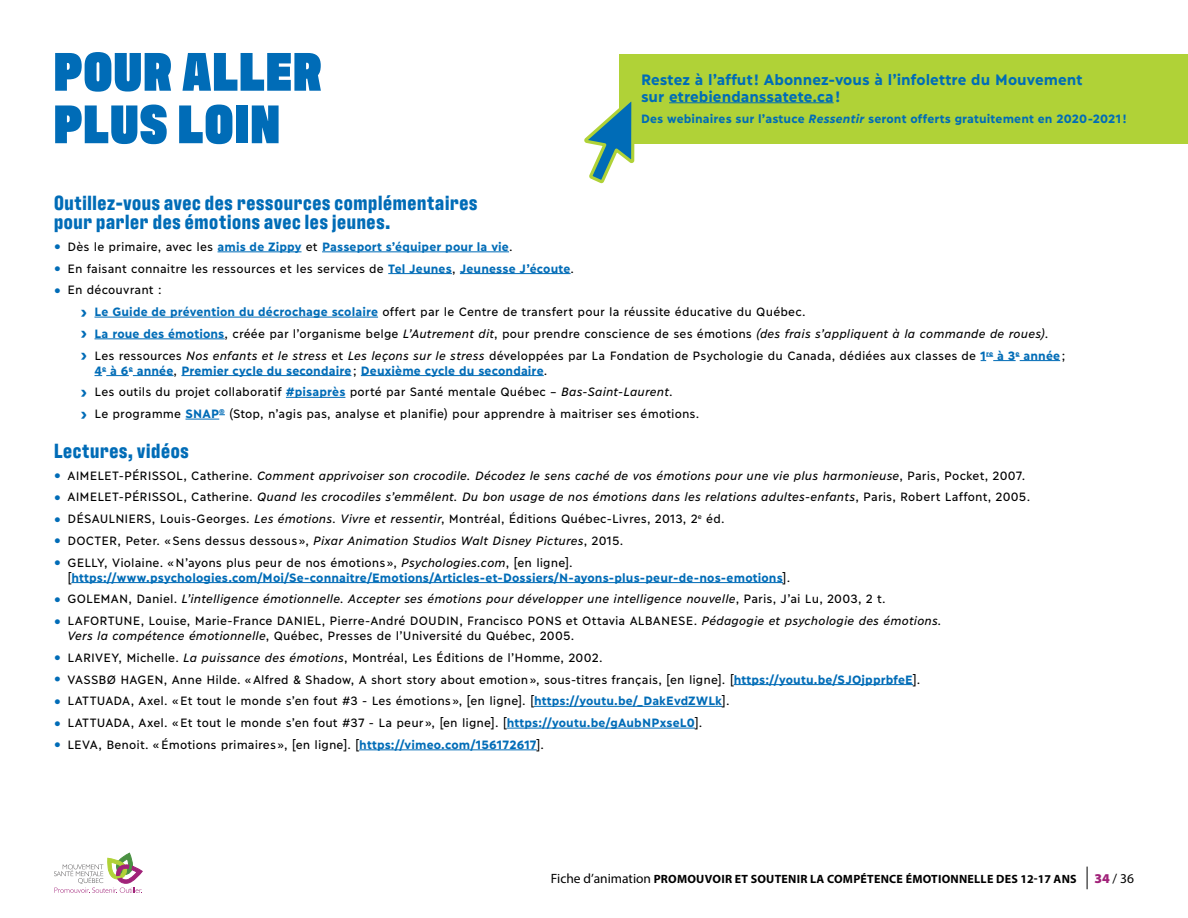
<style>
.page{position:relative;width:1188px;height:918px;background:#fff}
.page>*{position:absolute;margin:0;border:0;box-sizing:border-box;transform-origin:0 0}
.t1{font:800 55.5px/52.5px "Antarctican Headline";letter-spacing:.03em;color:#006cb7}
.t2{font:700 21px/19.5px "Antarctican Headline";letter-spacing:.03em;color:#006cb7}
.t3{font:700 15px/16.5px "Ilisarniq";letter-spacing:.005em;color:#006cb7}
.t4{font:13.5px "Myriad Pro";color:#000}
.t5{font:12px/21.8px "Ilisarniq";letter-spacing:.01em;color:#000}
.t6{font:italic 12px "Ilisarniq";letter-spacing:.005em;color:#000}
.t7{font:700 12px/15px "Ilisarniq";letter-spacing:.01em;color:#006cb7}
.t8{font:700 12px "Myriad Pro";letter-spacing:.02em;color:#000}
.s1{font-style:italic}
.s2{font-weight:900;font-size:18px}
.s3{font-weight:400;color:#000}
.s4{font-weight:900;font-size:18px;color:#006cb7}
.s5{font-weight:700;color:#006cb7}
.s6{font-weight:700;font-size:18px;color:#006cb7}
.s7{font-weight:900;font-style:normal;font-size:18px;color:#006cb7}
.s8{font-style:normal}
.s9{font-weight:400;font-style:italic;color:#000}
.s10{font-weight:400;font-size:13.5px}
.s11{font-weight:900;color:#a12279}
</style>
<div class="page">
<svg style="left:54px;top:853px;width:88px;height:40px"></svg>
<svg style="left:1087px;top:867px;width:1px;height:22px"></svg>
<hr style="left:218px;top:252px;width:84px;height:1px;background:#006cb7">
<hr style="left:322px;top:252px;width:187px;height:1px;background:#006cb7">
<hr style="left:388px;top:273px;width:64px;height:1px;background:#006cb7">
<hr style="left:460px;top:273px;width:111px;height:1px;background:#006cb7">
<hr style="left:94px;top:317px;width:284px;height:1px;background:#006cb7">
<hr style="left:94px;top:339px;width:131px;height:1px;background:#006cb7">
<svg style="left:981px;top:356px;width:39px;height:5px"></svg>
<hr style="left:1020px;top:360px;width:40px;height:1px;background:#006cb7">
<svg style="left:94px;top:371px;width:39px;height:5px"></svg>
<hr style="left:133px;top:375px;width:41px;height:1px;background:#006cb7">
<hr style="left:181px;top:375px;width:170px;height:1px;background:#006cb7">
<hr style="left:361px;top:375px;width:183px;height:1px;background:#006cb7">
<hr style="left:286px;top:397px;width:59px;height:1px;background:#006cb7">
<hr style="left:185px;top:419px;width:34px;height:1px;background:#006cb7">
<hr style="left:71px;top:582px;width:712px;height:1px;background:#006cb7">
<hr style="left:734px;top:684px;width:179px;height:1px;background:#006cb7">
<hr style="left:534px;top:706px;width:188px;height:1px;background:#006cb7">
<hr style="left:507px;top:728px;width:188px;height:1px;background:#006cb7">
<hr style="left:359px;top:750px;width:178px;height:1px;background:#006cb7">
<div style="left:620px;top:54px;width:568px;height:90px;background:#b0d237"></div>
<hr style="left:669px;top:102px;width:165px;height:1px;background:#006cb7">
<svg style="left:582px;top:94px;width:54px;height:635px"></svg>
<h1 class="t1" style="left:54px;top:41px;width:269px">POUR ALLER<br>PLUS LOIN</h1>
<p class="t3" style="left:641px;top:71px;width:443px">Restez à l’affut ! Abonnez-vous à l’infolettre du Mouvement sur etrebiendanssatete.ca !</p>
<p class="t7" style="left:641px;top:111px;width:487px">Des webinaires sur l’astuce <span class="s1">Ressentir</span> seront offerts gratuitement en 2020-2021 !</p>
<h2 class="t2" style="left:54px;top:191px;width:425px">Outillez-vous avec des ressources complémentaires pour parler des émotions avec les jeunes.</h2>
<p class="t7" style="left:54px;top:239px;width:460px"><span class="s2">•</span> <span class="s3">Dès le primaire, avec les</span> amis de Zippy <span class="s3">et</span> Passeport s’équiper pour la vie<span class="s3">.</span></p>
<p class="t5" style="left:54px;top:257px;width:522px"><span class="s4">•</span> En faisant connaitre les ressources et les services de <span class="s5">Tel Jeunes</span>, <span class="s5">Jeunesse J’écoute</span>.</p>
<p class="t5" style="left:81px;top:279px;width:986px;text-indent:-27px"><span class="s4">•</span> En découvrant :<br><span class="s6">›</span> <span class="s5">Le Guide de prévention du décrochage scolaire</span> offert par le Centre de transfert pour la réussite éducative du Québec.<br><span class="s6">›</span> <span class="s5">La roue des émotions</span>, créée par l’organisme belge <span class="s1">L’Autrement dit</span>, pour prendre conscience de ses émotions <span class="s1">(des frais s’appliquent à la commande de roues)</span>.<br><span class="s6">›</span> Les ressources <span class="s1">Nos enfants et le stress</span> et <span class="s1">Les leçons sur le stress</span> développées par La Fondation de Psychologie du Canada, dédiées aux classes de <span class="s5">1</span><sup>re</sup> <span class="s5">à 3</span><sup>e</sup> <span class="s5">année</span> ;</p>
<p class="t5" style="left:81px;top:359px;width:620px;text-indent:13px"><span class="s5">4</span><sup>e</sup> <span class="s5">à 6</span><sup>e</sup> <span class="s5">année</span>, <span class="s5">Premier cycle du secondaire</span> ; <span class="s5">Deuxième cycle du secondaire</span>.<br><span class="s6">›</span> Les outils du projet collaboratif <span class="s5">#pisaprès</span> porté par Santé mentale Québec – <span class="s1">Bas-Saint-Laurent</span>.<br><span class="s6">›</span> Le programme <span class="s5">SNAP</span><sup>®</sup> (Stop, n’agis pas, analyse et planifie) pour apprendre à maitriser ses émotions.</p>
<h2 class="t2" style="left:54px;top:440px;width:136px">Lectures, vidéos</h2>
<p class="t6" style="left:54px;top:466px;width:973px"><span class="s7">•</span> <span class="s8">AIMELET-PÉRISSOL, Catherine.</span> Comment apprivoiser son crocodile. Décodez le sens caché de vos émotions pour une vie plus harmonieuse<span class="s8">, Paris, Pocket, 2007.</span></p>
<p class="t6" style="left:54px;top:488px;width:978px"><span class="s7">•</span> <span class="s8">AIMELET-PÉRISSOL, Catherine.</span> Quand les crocodiles s’emmêlent. Du bon usage de nos émotions dans les relations adultes-enfants<span class="s8">, Paris, Robert Laffont, 2005.</span></p>
<p class="t5" style="left:54px;top:507px;width:672px"><span class="s4">•</span> DÉSAULNIERS, Louis-Georges. <span class="s1">Les émotions. Vivre et ressentir</span>, Montréal, Éditions Québec-Livres, 2013, 2<sup>e</sup> éd.</p>
<p class="t5" style="left:54px;top:529px;width:571px"><span class="s4">•</span> DOCTER, Peter. « Sens dessus dessous », <span class="s1">Pixar Animation Studios Walt Disney Pictures</span>, 2015.</p>
<p class="t7" style="left:67px;top:554px;width:724px;text-indent:-13px"><span class="s2">•</span> <span class="s3">GELLY, Violaine. « N’ayons plus peur de nos émotions »,</span> <span class="s9">Psychologies.com</span><span class="s3">, [en ligne]. [</span>https://www.psychologies.com/Moi/Se-connaitre/Emotions/Articles-et-Dossiers/N-ayons-plus-peur-de-nos-emotions<span class="s3">].</span></p>
<p class="t6" style="left:54px;top:590px;width:833px"><span class="s7">•</span> <span class="s8">GOLEMAN, Daniel.</span> L’intelligence émotionnelle. Accepter ses émotions pour développer une intelligence nouvelle<span class="s8">, Paris, J’ai Lu, 2003, 2 t.</span></p>
<p class="t5" style="left:68px;top:613px;width:876px;line-height:15px;text-indent:-14px"><span class="s4">•</span> LAFORTUNE, Louise, Marie-France DANIEL, Pierre-André DOUDIN, Francisco PONS et Ottavia ALBANESE. <span class="s1">Pédagogie et psychologie des émotions.<br>Vers la compétence émotionnelle</span>, Québec, Presses de l’Université du Québec, 2005.</p>
<p class="t5" style="left:54px;top:646px;width:550px"><span class="s4">•</span> LARIVEY, Michelle. <span class="s1">La puissance des émotions</span>, Montréal, Les Éditions de l’Homme, 2002.</p>
<p class="t5" style="left:54px;top:668px;width:868px"><span class="s4">•</span> VASSBØ HAGEN, Anne Hilde. « Alfred &amp; Shadow, A short story about emotion », sous-titres français, [en ligne]. [<span class="s5">https://youtu.be/SJOjpprbfeE</span>].</p>
<p class="t5" style="left:54px;top:690px;width:677px"><span class="s4">•</span> LATTUADA, Axel. « Et tout le monde s’en fout #3 - Les émotions », [en ligne]. [<span class="s5">https://youtu.be/_DakEvdZWLk</span>].</p>
<p class="t5" style="left:54px;top:711px;width:650px"><span class="s4">•</span> LATTUADA, Axel. « Et tout le monde s’en fout #37 - La peur », [en ligne]. [<span class="s5">https://youtu.be/gAubNPxseL0</span>].</p>
<p class="t5" style="left:54px;top:733px;width:492px"><span class="s4">•</span> LEVA, Benoit. « Émotions primaires », [en ligne]. [<span class="s5">https://vimeo.com/156172617</span>].</p>
<p class="t8" style="left:551px;top:871px;width:527px"><span class="s10">Fiche d’animation</span> PROMOUVOIR ET SOUTENIR LA COMPÉTENCE ÉMOTIONNELLE DES 12-17 ANS</p>
<p class="t4" style="left:1094px;top:870px;width:41px"><span class="s11">34</span> / 36</p>
</div>
